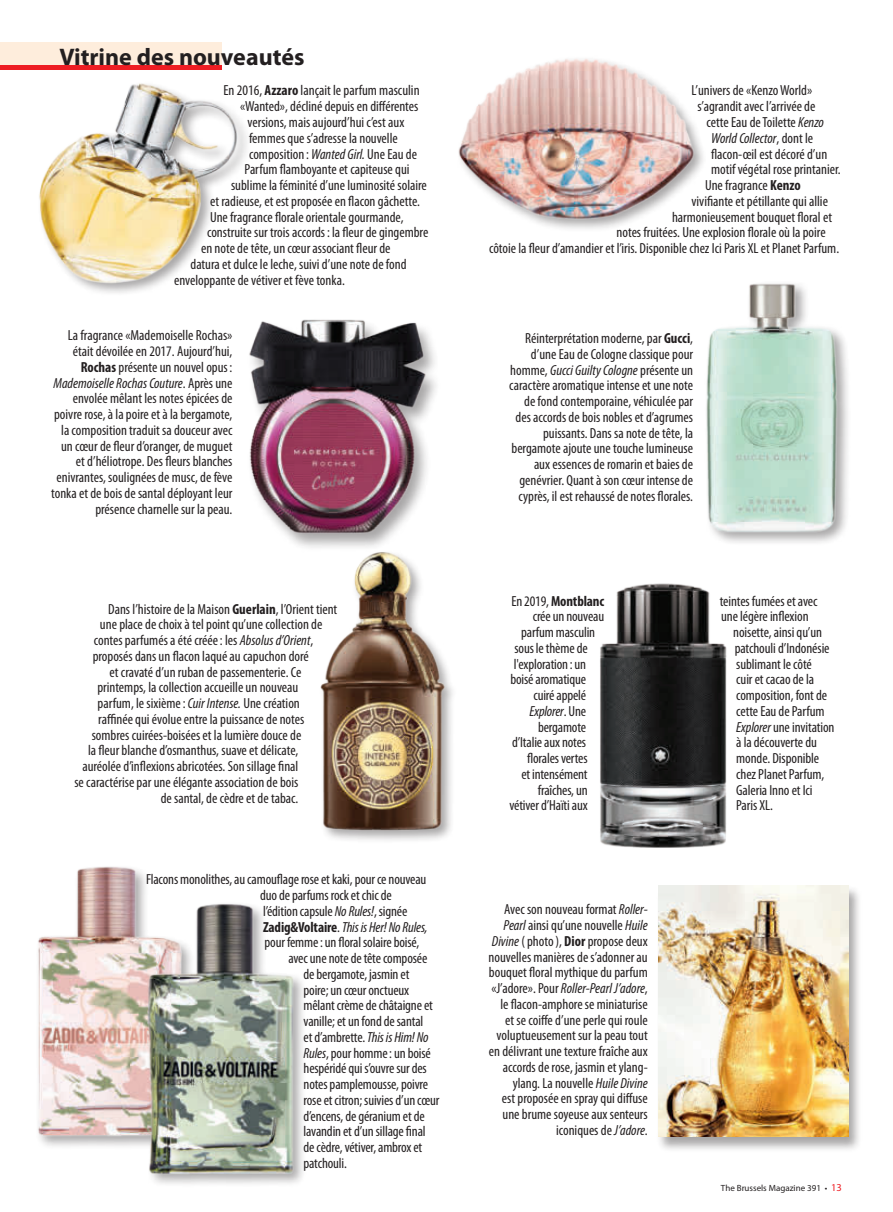
<style>
.page{position:relative;width:893px;height:1212px;background:#fff}
.page>*{position:absolute;margin:0;border:0;box-sizing:border-box;transform-origin:0 0}
.t1{font:700 24px "Myriad Pro";color:#231f20}
.t2{font:condensed 14.7px/15.8px "Myriad Pro";color:#231f20;text-align:right}
.t3{font:italic condensed 14.7px "Myriad Pro";letter-spacing:-.01em;color:#231f20}
.t4{font:700 condensed 14.7px "Myriad Pro";letter-spacing:-.01em;color:#231f20}
.t5{font:9px "Myriad Pro";color:#231f20}
.s1{font-weight:700}
.s2{font-style:italic}
.s3{font-style:normal}
.s4{font-weight:700;font-style:normal}
.s5{font-weight:400}
.s6{font-size:10.5px;color:#ee1d23}
</style>
<div class="page">
<div style="left:0;top:42px;width:221px;height:25px;background:#feeddc"></div>
<div style="left:0;top:65px;width:221px;height:5px;background:#ee1d23"></div>
<img style="left:458px;top:58px;width:241px;height:171px">
<div style="left:318px;top:550px;width:139px;height:294px;background:#231f20;opacity:.4"></div>
<img style="left:320px;top:550px;width:124px;height:281px">
<div style="left:37px;top:81px;width:215px;height:216px;background:#231f20;opacity:.4"></div>
<img style="left:38px;top:81px;width:200px;height:202px">
<div style="left:656px;top:885px;width:207px;height:268px;background:#231f20;opacity:.4"></div>
<img style="left:658px;top:885px;width:190px;height:251px">
<div style="left:247px;top:319px;width:195px;height:233px;background:#231f20;opacity:.4"></div>
<img style="left:247px;top:319px;width:185px;height:217px">
<div style="left:704px;top:280px;width:148px;height:267px;background:#231f20;opacity:.4"></div>
<img style="left:704px;top:280px;width:138px;height:256px">
<img style="left:38px;top:866px;width:108px;height:280px">
<img style="left:600px;top:583px;width:127px;height:265px">
<div style="left:145px;top:901px;width:162px;height:287px;background:#231f20;opacity:.4"></div>
<img style="left:146px;top:901px;width:149px;height:273px">
<h1 class="t1" style="left:60px;top:42px;width:246px">Vitrine des nouveautés</h1>
<p class="t2" style="left:224px;top:83px;width:198px">En 2016, <span class="s1">Azzaro</span> lançait le parfum masculin</p>
<p class="t2" style="left:240px;top:98px;width:180px">«Wanted», décliné depuis en différentes</p>
<p class="t2" style="left:248px;top:114px;width:158px">versions, mais aujourd’hui c’est aux</p>
<p class="t2" style="left:249px;top:130px;width:150px">femmes que s’adresse la nouvelle</p>
<p class="t2" style="left:249px;top:146px;width:170px">composition : <span class="s2">Wanted Girl.</span> Une Eau de</p>
<p class="t2" style="left:245px;top:161px;width:167px">Parfum flamboyante et capiteuse qui</p>
<p class="t2" style="left:231px;top:177px;width:197px">sublime la féminité d’une luminosité solaire</p>
<p class="t2" style="left:210px;top:193px;width:211px">et radieuse, et est proposée en flacon gâchette.</p>
<p class="t2" style="left:210px;top:209px;width:195px">Une fragrance florale orientale gourmande,</p>
<p class="t2" style="left:207px;top:224px;width:223px">construite sur trois accords: la fleur de gingembre</p>
<p class="t2" style="left:201px;top:240px;width:191px">en note de tête, un cœur associant fleur de</p>
<p class="t2" style="left:191px;top:256px;width:218px">datura et dulce le leche, suivi d’une note de fond</p>
<p class="t2" style="left:174px;top:272px;width:172px">enveloppante de vétiver et fève tonka.</p>
<p class="t2" style="left:691px;top:83px;width:122px">L’univers de «Kenzo World»</p>
<p class="t2" style="left:697px;top:98px;width:119px">s’agrandit avec l’arrivée de</p>
<p class="t2" style="left:706px;top:114px;width:119px">cette Eau de Toilette <span class="s2">Kenzo</span></p>
<p class="t3" style="left:711px;top:129px;width:104px">World Collector<span class="s3">, dont le</span></p>
<p class="t2" style="left:711px;top:146px;width:118px">flacon-œil est décoré d’un</p>
<p class="t2" style="left:711px;top:161px;width:131px">motif végétal rose printanier.</p>
<p class="t2" style="left:705px;top:177px;width:97px">Une fragrance <span class="s1">Kenzo</span></p>
<p class="t2" style="left:691px;top:193px;width:138px">vivifiante et pétillante qui allie</p>
<p class="t2" style="left:672px;top:209px;width:162px">harmonieusement bouquet floral et</p>
<p class="t2" style="left:616px;top:224px;width:211px">notes fruitées. Une explosion florale où la poire</p>
<p class="t2" style="left:489px;top:240px;width:352px">côtoie la fleur d’amandier et l’iris. Disponible chez Ici Paris XL et Planet Parfum.</p>
<p class="t2" style="left:51px;top:327px;width:183px">La fragrance «Mademoiselle Rochas» était dévoilée en 2017. Aujourd’hui, <span class="s1">Rochas</span> présente un nouvel opus:<br><span class="s2">Mademoiselle Rochas Couture</span>. Après une envolée mêlant les notes épicées de poivre rose, à la poire et à la bergamote, la composition traduit sa douceur avec un cœur de fleur d’oranger, de muguet et d’héliotrope. Des fleurs blanches enivrantes, soulignées de musc, de fève tonka et de bois de santal déployant leur présence charnelle sur la peau.</p>
<p class="t2" style="left:509px;top:330px;width:185px">Réinterprétation moderne, par <span class="s1">Gucci</span>, d’une Eau de Cologne classique pour homme, <span class="s2">Gucci Guilty Cologne</span> présente un caractère aromatique intense et une note de fond contemporaine, véhiculée par des accords de bois nobles et d’agrumes puissants. Dans sa note de tête, la bergamote ajoute une touche lumineuse aux essences de romarin et baies de genévrier. Quant à son cœur intense de cyprès, il est rehaussé de notes florales.</p>
<p class="t2" style="left:108px;top:601px;width:231px">Dans l’histoire de la Maison <span class="s1">Guerlain</span>, l’Orient tient</p>
<p class="t2" style="left:100px;top:616px;width:224px">une place de choix à tel point qu’une collection de</p>
<p class="t2" style="left:94px;top:632px;width:221px">contes parfumés a été créée: les <span class="s2">Absolus d’Orient</span>,</p>
<p class="t2" style="left:93px;top:648px;width:218px">proposés dans un flacon laqué au capuchon doré</p>
<p class="t2" style="left:110px;top:664px;width:193px">et cravaté d’un ruban de passementerie. Ce</p>
<p class="t2" style="left:97px;top:679px;width:202px">printemps, la collection accueille un nouveau</p>
<p class="t2" style="left:98px;top:695px;width:204px">parfum, le sixième: <span class="s2">Cuir Intense.</span> Une création</p>
<p class="t2" style="left:98px;top:711px;width:208px">raffinée qui évolue entre la puissance de notes</p>
<p class="t2" style="left:92px;top:727px;width:211px">sombres cuirées-boisées et la lumière douce de</p>
<p class="t2" style="left:88px;top:742px;width:212px">la fleur blanche d’osmanthus, suave et délicate,</p>
<p class="t2" style="left:82px;top:758px;width:217px">auréolée d’inflexions abricotées. Son sillage final</p>
<p class="t2" style="left:74px;top:774px;width:225px">se caractérise par une élégante association de bois</p>
<p class="t2" style="left:161px;top:790px;width:139px">de santal, de cèdre et de tabac.</p>
<p class="t2" style="left:146px;top:871px;width:282px">Flacons monolithes, au camouflage rose et kaki, pour ce nouveau</p>
<p class="t2" style="left:260px;top:887px;width:133px">duo de parfums rock et chic de</p>
<p class="t2" style="left:263px;top:903px;width:146px">l’édition capsule <span class="s2">NoRules!</span>, signée</p>
<p class="t3" style="left:263px;top:918px;width:166px"><span class="s4">Zadig&amp;Voltaire</span><span class="s3">.</span> This is Her! No Rules,</p>
<p class="t2" style="left:265px;top:934px;width:156px">pour femme: un floral solaire boisé,</p>
<p class="t2" style="left:289px;top:950px;width:140px">avec une note de tête composée</p>
<p class="t2" style="left:304px;top:966px;width:107px">de bergamote, jasmin et</p>
<p class="t2" style="left:304px;top:982px;width:107px">poire; un cœur onctueux</p>
<p class="t2" style="left:304px;top:997px;width:131px">mêlant crème de châtaigne et</p>
<p class="t2" style="left:304px;top:1013px;width:121px">vanille; et un fond de santal</p>
<p class="t2" style="left:304px;top:1029px;width:126px">et d’ambrette. <span class="s2">This is Him! No</span></p>
<p class="t2" style="left:304px;top:1045px;width:129px"><span class="s2">Rules</span>, pour homme: un boisé</p>
<p class="t2" style="left:304px;top:1060px;width:125px">hespéridé qui s’ouvre sur des</p>
<p class="t2" style="left:304px;top:1076px;width:126px">notes pamplemousse, poivre</p>
<p class="t2" style="left:304px;top:1092px;width:137px">rose et citron; suivies d’un cœur</p>
<p class="t2" style="left:304px;top:1108px;width:123px">d’encens, de géranium et de</p>
<p class="t2" style="left:304px;top:1123px;width:124px">lavandin et d’un sillage final</p>
<p class="t2" style="left:304px;top:1139px;width:120px">de cèdre, vétiver, ambrox et</p>
<p class="t2" style="left:304px;top:1155px;width:45px">patchouli.</p>
<p class="t4" style="left:511px;top:591px;width:94px"><span class="s5">En 2019,</span> Montblanc</p>
<p class="t2" style="left:533px;top:608px;width:73px">crée un nouveau</p>
<p class="t2" style="left:521px;top:624px;width:75px">parfum masculin</p>
<p class="t2" style="left:514px;top:640px;width:75px">sous le thème de</p>
<p class="t2" style="left:514px;top:656px;width:74px">l'exploration : un</p>
<p class="t2" style="left:510px;top:671px;width:77px">boisé aromatique</p>
<p class="t2" style="left:533px;top:687px;width:54px">cuiré appelé</p>
<p class="t3" style="left:530px;top:702px;width:58px">Explorer<span class="s3">. Une</span></p>
<p class="t2" style="left:538px;top:719px;width:50px">bergamote</p>
<p class="t2" style="left:512px;top:734px;width:76px">d’Italie aux notes</p>
<p class="t2" style="left:527px;top:750px;width:62px">florales vertes</p>
<p class="t2" style="left:521px;top:766px;width:68px">et intensément</p>
<p class="t2" style="left:538px;top:782px;width:51px">fraîches, un</p>
<p class="t2" style="left:509px;top:797px;width:80px">vétiver d’Haïti aux</p>
<p class="t2" style="left:489px;top:901px;width:161px">Avec son nouveau format <span class="s2">Roller-Pearl</span> ainsi qu’une nouvelle <span class="s2">Huile Divine</span> (photo), <span class="s1">Dior</span> propose deux nouvelles manières de s’adonner au bouquet floral mythique du parfum «J’adore». Pour <span class="s2">Roller-Pearl J’adore</span>, le flacon-amphore se miniaturise et se coiffe d’une perle qui roule voluptueusement sur la peau tout en délivrant une texture fraîche aux accords de rose, jasmin et ylang&shy;ylang. La nouvelle <span class="s2">Huile Divine<br></span>est proposée en spray qui diffuse une brume soyeuse aux senteurs iconiques de <span class="s2">J’adore</span>.</p>
<p class="t2" style="left:720px;top:593px;width:99px">teintes fumées et avec</p>
<p class="t2" style="left:721px;top:608px;width:89px">une légère inflexion</p>
<p class="t2" style="left:733px;top:624px;width:90px">noisette, ainsi qu’un</p>
<p class="t2" style="left:735px;top:640px;width:96px">patchouli d’Indonésie</p>
<p class="t2" style="left:736px;top:656px;width:77px">sublimant le côté</p>
<p class="t2" style="left:736px;top:671px;width:79px">cuir et cacao de la</p>
<p class="t2" style="left:736px;top:687px;width:92px">composition, font de</p>
<p class="t2" style="left:736px;top:703px;width:90px">cette Eau de Parfum</p>
<p class="t2" style="left:736px;top:719px;width:100px"><span class="s2">Explorer</span> une invitation</p>
<p class="t2" style="left:736px;top:734px;width:82px">à la découverte du</p>
<p class="t2" style="left:736px;top:750px;width:85px">monde. Disponible</p>
<p class="t2" style="left:736px;top:766px;width:90px">chez Planet Parfum,</p>
<p class="t2" style="left:736px;top:782px;width:78px">Galeria Inno et Ici</p>
<p class="t2" style="left:736px;top:797px;width:38px">Paris XL.</p>
<p class="t5" style="left:721px;top:1182px;width:122px">The Brussels Magazine 391 • <span class="s6">13</span></p>
</div>
